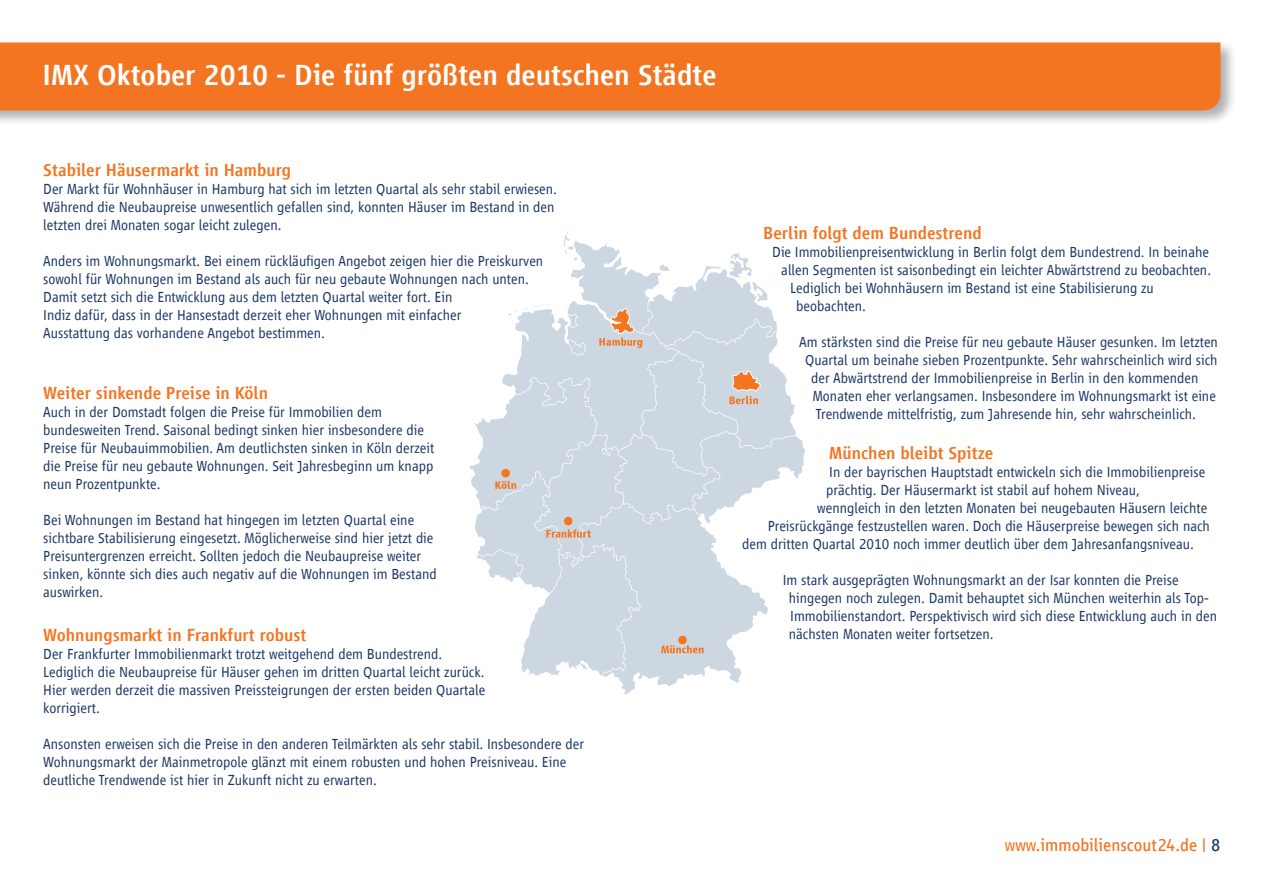
<style>
.page{position:relative;width:1263px;height:893px;background:#fff}
.page>*{position:absolute;margin:0;border:0;box-sizing:border-box;transform-origin:0 0}
.t1{font:500 30px "Scout Vialog";color:#fff}
.t2{font:500 18px "Scout Vialog";color:#f47521}
.t3{font:18px "Scout Vialog";color:#f47521}
.t4{font:300 15px/18px "Scout Vialog";color:#1b3666}
.s1{color:#1b3666}
</style>
<div class="page">
<img style="left:470px;top:231px;width:336px;height:463px">
<div style="left:0;top:40px;width:1236px;height:87px;background:#231f20;opacity:.35"></div>
<div style="left:0;top:43px;width:1220px;height:68px;background:#f47521"></div>
<h1 class="t1" style="left:43px;top:59px;width:675px">IMX Oktober 2010 - Die fünf größten deutschen Städte</h1>
<p class="t2" style="left:43px;top:160px;width:249px">Stabiler Häusermarkt in Hamburg</p>
<p class="t4" style="left:43px;top:180px;width:515px">Der Markt für Wohnhäuser in Hamburg hat sich im letzten Quartal als sehr stabil erwiesen.<br>Während die Neubaupreise unwesentlich gefallen sind, konnten Häuser im Bestand in den letzten drei Monaten sogar leicht zulegen.</p>
<p class="t4" style="left:43px;top:252px;width:501px">Anders im Wohnungsmarkt. Bei einem rückläufigen Angebot zeigen hier die Preiskurven sowohl für Wohnungen im Bestand als auch für neu gebaute Wohnungen nach unten.<br>Damit setzt sich die Entwicklung aus dem letzten Quartal weiter fort. Ein<br>Indiz dafür, dass in der Hansestadt derzeit eher Wohnungen mit einfacher<br>Ausstattung das vorhandene Angebot bestimmen.</p>
<p class="t2" style="left:43px;top:383px;width:226px">Weiter sinkende Preise in Köln</p>
<p class="t4" style="left:43px;top:403px;width:393px">Auch in der Domstadt folgen die Preise für Immobilien dem bundesweiten Trend. Saisonal bedingt sinken hier insbesondere die Preise für Neubauimmobilien. Am deutlichsten sinken in Köln derzeit die Preise für neu gebaute Wohnungen. Seit Jahresbeginn um knapp neun Prozentpunkte.</p>
<p class="t4" style="left:43px;top:511px;width:395px">Bei Wohnungen im Bestand hat hingegen im letzten Quartal eine sichtbare Stabilisierung eingesetzt. Möglicherweise sind hier jetzt die Preisuntergrenzen erreicht. Sollten jedoch die Neubaupreise weiter sinken, könnte sich dies auch negativ auf die Wohnungen im Bestand auswirken.</p>
<p class="t2" style="left:43px;top:625px;width:264px">Wohnungsmarkt in Frankfurt robust</p>
<p class="t4" style="left:43px;top:645px;width:444px">Der Frankfurter Immobilienmarkt trotzt weitgehend dem Bundestrend.<br>Lediglich die Neubaupreise für Häuser gehen im dritten Quartal leicht zurück.<br>Hier werden derzeit die massiven Preissteigrungen der ersten beiden Quartale korrigiert.</p>
<p class="t4" style="left:43px;top:735px;width:542px">Ansonsten erweisen sich die Preise in den anderen Teilmärkten als sehr stabil. Insbesondere der<br>Wohnungsmarkt der Mainmetropole glänzt mit einem robusten und hohen Preisniveau. Eine deutliche Trendwende ist hier in Zukunft nicht zu erwarten.</p>
<p class="t2" style="left:763px;top:223px;width:220px">Berlin folgt dem Bundestrend</p>
<p class="t4" style="left:772px;top:243px;width:438px">Die Immobilienpreisentwicklung in Berlin folgt dem Bundestrend. In beinahe</p>
<p class="t4" style="left:781px;top:261px;width:431px">allen Segmenten ist saisonbedingt ein leichter Abwärtstrend zu beobachten.</p>
<p class="t4" style="left:790px;top:279px;width:365px">Lediglich bei Wohnhäusern im Bestand ist eine Stabilisierung zu</p>
<p class="t4" style="left:796px;top:297px;width:71px">beobachten.</p>
<p class="t4" style="left:799px;top:333px;width:420px">Am stärksten sind die Preise für neu gebaute Häuser gesunken. Im letzten</p>
<p class="t4" style="left:805px;top:351px;width:414px">Quartal um beinahe sieben Prozentpunkte. Sehr wahrscheinlich wird sich</p>
<p class="t4" style="left:811px;top:369px;width:389px">der Abwärtstrend der Immobilienpreise in Berlin in den kommenden</p>
<p class="t4" style="left:813px;top:387px;width:405px">Monaten eher verlangsamen. Insbesondere im Wohnungsmarkt ist eine</p>
<p class="t4" style="left:816px;top:405px;width:382px">Trendwende mittelfristig, zum Jahresende hin, sehr wahrscheinlich.</p>
<p class="t2" style="left:829px;top:443px;width:165px">München bleibt Spitze</p>
<p class="t4" style="left:829px;top:463px;width:377px">In der bayrischen Hauptstadt entwickeln sich die Immobilienpreise</p>
<p class="t4" style="left:826px;top:481px;width:315px">prächtig. Der Häusermarkt ist stabil auf hohem Niveau,</p>
<p class="t4" style="left:817px;top:499px;width:391px">wenngleich in den letzten Monaten bei neugebauten Häusern leichte</p>
<p class="t4" style="left:768px;top:517px;width:444px">Preisrückgänge festzustellen waren. Doch die Häuserpreise bewegen sich nach</p>
<p class="t4" style="left:742px;top:535px;width:453px">dem dritten Quartal 2010 noch immer deutlich über dem Jahresanfangsniveau.</p>
<p class="t4" style="left:789px;top:571px;width:430px;text-indent:-6px">Im stark ausgeprägten Wohnungsmarkt an der Isar konnten die Preise hingegen noch zulegen. Damit behauptet sich München weiterhin als Top-Immobilienstandort. Perspektivisch wird sich diese Entwicklung auch in den nächsten Monaten weiter fortsetzen.</p>
<p class="t3" style="left:1005px;top:835px;width:217px">www.immobilienscout24.de | <span class="s1">8</span></p>
</div>
